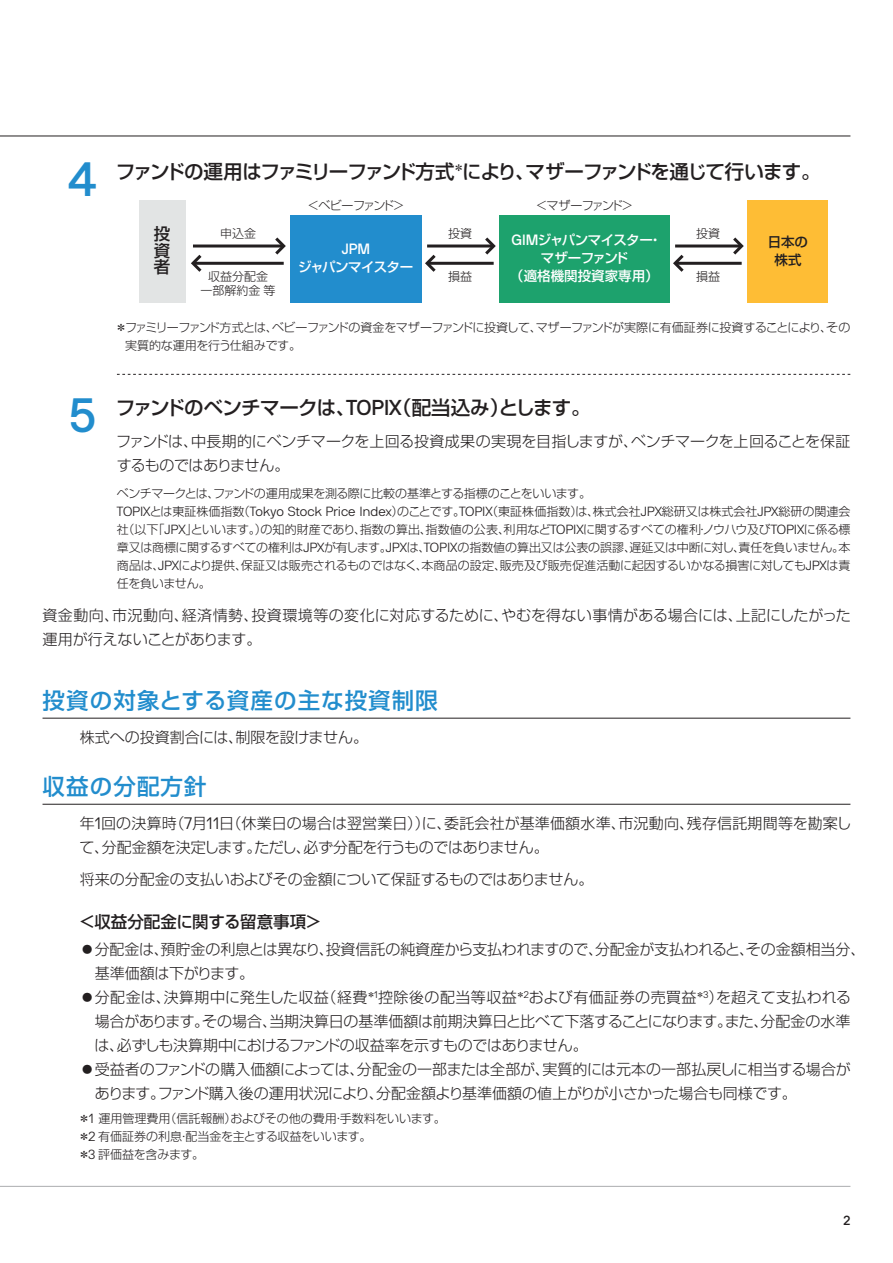
<style>
.page{position:relative;width:893px;height:1263px;background:#fff}
.page>*{position:absolute;margin:0;border:0;box-sizing:border-box;transform-origin:0 0}
.t1{font:47.85px "JPMAM Pro Med";color:#228dcd}
.t2{font:500 22.5px "Shin Go Pr 5";letter-spacing:.05em;color:#228dcd}
.t3{font:500 19.5px "Shin Go Pr 5";letter-spacing:-.07em;color:#231f20}
.t4{font:500 19.5px "Shin Go Pr 5";letter-spacing:-.05em;color:#231f20}
.t5{font:500 16.5px/16.6px "Shin Go Pr 5";color:#231f20;text-align:justify}
.t6{font:300 15px/24px "Shin Go Pr 5";letter-spacing:-.01em;color:#231f20}
.t7{font:300 15px/24px "Shin Go Pr 5";letter-spacing:.01em;color:#231f20}
.t8{font:14.85px "JPMAM Pro Med";color:#fff}
.t9{font:500 13.5px/18px "Shin Go Pr 5";letter-spacing:-.035em;color:#fff;text-align:center}
.t10{font:500 13.5px/18px "Shin Go Pr 5";color:#231f20;text-align:center}
.t11{font:13.2px "JPMAM Pro Med";color:#231f20}
.t12{font:300 12px/18px "Shin Go Pr 5";letter-spacing:-.015em;color:#231f20}
.t13{font:300 12px/18px "Shin Go Pr 5";letter-spacing:-.035em;color:#231f20}
.t14{font:300 12px "Shin Go Pr 5";letter-spacing:-.1em;color:#231f20}
.s1{font-family:"JPMAM Pro Med";font-weight:400;font-size:14.85px}
.s2{font-family:"JPMAM Pro Med";font-weight:400;font-size:21.45px}
.s3{font-family:"JPMAM Pro Lig";font-weight:400;font-size:13.2px}
.s4{font-family:"JPMAM Pro Lig";font-weight:400;font-size:16.5px}
</style>
<div class="page">
<hr style="left:0;top:1186px;width:850px;height:1px;background:#abadaf">
<hr style="left:0;top:136px;width:850px;height:1px;background:#231f20">
<div style="left:139px;top:200px;width:47px;height:102px;background:#e2e4e4"></div>
<div style="left:290px;top:215px;width:132px;height:87px;background:#228dcd"></div>
<div style="left:500px;top:215px;width:170px;height:87px;background:#1da26d"></div>
<div style="left:748px;top:200px;width:80px;height:102px;background:#febd35"></div>
<hr style="left:193px;top:244px;width:90px;height:3px;background:#231f20">
<svg style="left:272px;top:237px;width:14px;height:18px"></svg>
<hr style="left:194px;top:262px;width:90px;height:3px;background:#231f20">
<svg style="left:191px;top:254px;width:14px;height:18px"></svg>
<hr style="left:427px;top:244px;width:66px;height:3px;background:#231f20">
<svg style="left:482px;top:237px;width:14px;height:18px"></svg>
<hr style="left:428px;top:262px;width:66px;height:3px;background:#231f20">
<svg style="left:425px;top:254px;width:14px;height:18px"></svg>
<hr style="left:675px;top:244px;width:66px;height:3px;background:#231f20">
<svg style="left:730px;top:237px;width:14px;height:18px"></svg>
<hr style="left:676px;top:262px;width:66px;height:3px;background:#231f20">
<svg style="left:673px;top:254px;width:14px;height:18px"></svg>
<hr style="left:43px;top:718px;width:807px;height:1px;background:#231f20">
<hr style="left:43px;top:804px;width:807px;height:1px;background:#231f20">
<svg style="left:117px;top:374px;width:733px;height:1px"></svg>
<h1 class="t1" style="left:68px;top:152px;width:29px">4</h1>
<h1 class="t1" style="left:69px;top:388px;width:28px">5</h1>
<h3 class="t3" style="left:116px;top:155px;width:706px">ファンドの運用はファミリーファンド方式<sup>＊</sup>により、マザーファンドを通じて行います。</h3>
<p class="t5" style="left:154px;top:224px;width:18px">投資者</p>
<p class="t12" style="left:220px;top:223px;width:37px">申込金</p>
<p class="t12" style="left:201px;top:269px;width:76px;line-height:13.5px;text-align:center">収益分配金一部解約金等</p>
<p class="t14" style="left:308px;top:195px;width:98px">＜ベビーファンド＞</p>
<p class="t14" style="left:536px;top:195px;width:99px">＜マザーファンド＞</p>
<p class="t8" style="left:342px;top:240px;width:30px">JPM</p>
<p class="t9" style="left:298px;top:257px;width:116px">ジャパンマイスター</p>
<p class="t12" style="left:448px;top:223px;width:25px">投資</p>
<p class="t12" style="left:448px;top:266px;width:25px">損益</p>
<p class="t12" style="left:696px;top:223px;width:25px">投資</p>
<p class="t12" style="left:696px;top:266px;width:25px">損益</p>
<p class="t9" style="left:510px;top:230px;width:153px"><span class="s1">GIM</span>ジャパンマイスター・マザーファンド<br>（適格機関投資家専用）</p>
<p class="t10" style="left:768px;top:231px;width:42px">日本の株式</p>
<p class="t13" style="left:125px;top:317px;width:727px;text-indent:-10px">＊ファミリーファンド方式とは、ベビーファンドの資金をマザーファンドに投資して、マザーファンドが実際に有価証券に投資することにより、その実質的な運用を行う仕組みです。</p>
<h3 class="t4" style="left:116px;top:391px;width:476px">ファンドのベンチマークは、<span class="s2">TOPIX</span>（配当込み）とします。</h3>
<p class="t6" style="left:116px;top:428px;width:736px">ファンドは、中長期的にベンチマークを上回る投資成果の実現を目指しますが、ベンチマークを上回ることを保証するものではありません。</p>
<p class="t12" style="left:117px;top:483px;width:735px">ベンチマークとは、ファンドの運用成果を測る際に比較の基準とする指標のことをいいます。<br><span class="s3">TOPIX</span>とは東証株価指数（<span class="s3">Tokyo Stock Price Index</span>）のことです。<span class="s3">TOPIX</span>（東証株価指数）は、株式会社<span class="s3">JPX</span>総研又は株式会社<span class="s3">JPX</span>総研の関連会社（以下「<span class="s3">JPX</span>」といいます。）の知的財産であり、指数の算出、指数値の公表、利用など<span class="s3">TOPIX</span>に関するすべての権利・ノウハウ及び<span class="s3">TOPIX</span>に係る標章又は商標に関するすべての権利は<span class="s3">JPX</span>が有します。<span class="s3">JPX</span>は、<span class="s3">TOPIX</span>の指数値の算出又は公表の誤謬、遅延又は中断に対し、責任を負いません。本商品は、<span class="s3">JPX</span>により提供、保証又は販売されるものではなく、本商品の設定、販売及び販売促進活動に起因するいかなる損害に対しても<span class="s3">JPX</span>は責任を負いません。</p>
<p class="t7" style="left:43px;top:602px;width:810px">資金動向、市況動向、経済情勢、投資環境等の変化に対応するために、やむを得ない事情がある場合には、上記にしたがった運用が行えないことがあります。</p>
<h2 class="t2" style="left:43px;top:682px;width:397px">投資の対象とする資産の主な投資制限</h2>
<p class="t6" style="left:80px;top:723px;width:290px">株式への投資割合には、制限を設けません。</p>
<h2 class="t2" style="left:43px;top:768px;width:166px">収益の分配方針</h2>
<p class="t6" style="left:79px;top:809px;width:773px">年<span class="s4">1</span>回の決算時（<span class="s4">7</span>月<span class="s4">11</span>日（休業日の場合は翌営業日））に、委託会社が基準価額水準、市況動向、残存信託期間等を勘案して、分配金額を決定します。ただし、必ず分配を行うものではありません。</p>
<p class="t6" style="left:80px;top:866px;width:515px">将来の分配金の支払いおよびその金額について保証するものではありません。</p>
<p class="t5" style="left:79px;top:911px;width:244px">＜収益分配金に関する留意事項＞</p>
<p class="t6" style="left:95px;top:936px;width:772px;text-indent:-15px">●分配金は、預貯金の利息とは異なり、投資信託の純資産から支払われますので、分配金が支払われると、その金額相当分、基準価額は下がります。</p>
<p class="t6" style="left:94px;top:984px;width:758px;text-align:justify;text-indent:-15px">●分配金は、決算期中に発生した収益（経費<sup>＊</sup><sup>1</sup>控除後の配当等収益<sup>＊</sup><sup>2</sup>および有価証券の売買益<sup>＊</sup><sup>3</sup>）を超えて支払われる場合があります。その場合、当期決算日の基準価額は前期決算日と比べて下落することになります。また、分配金の水準は、必ずしも決算期中におけるファンドの収益率を示すものではありません。</p>
<p class="t6" style="left:95px;top:1056px;width:757px;text-indent:-15px">●受益者のファンドの購入価額によっては、分配金の一部または全部が、実質的には元本の一部払戻しに相当する場合があります。ファンド購入後の運用状況により、分配金額より基準価額の値上がりが小さかった場合も同様です。</p>
<p class="t12" style="left:78px;top:1109px;width:369px">＊ <span class="s3">1</span> 運用管理費用（信託報酬）およびその他の費用・手数料をいいます。＊<span class="s3">2</span> 有価証券の利息・配当金を主とする収益をいいます。<br>＊<span class="s3">3</span> 評価益を含みます。</p>
<p class="t11" style="left:843px;top:1212px;width:9px">2</p>
</div>
